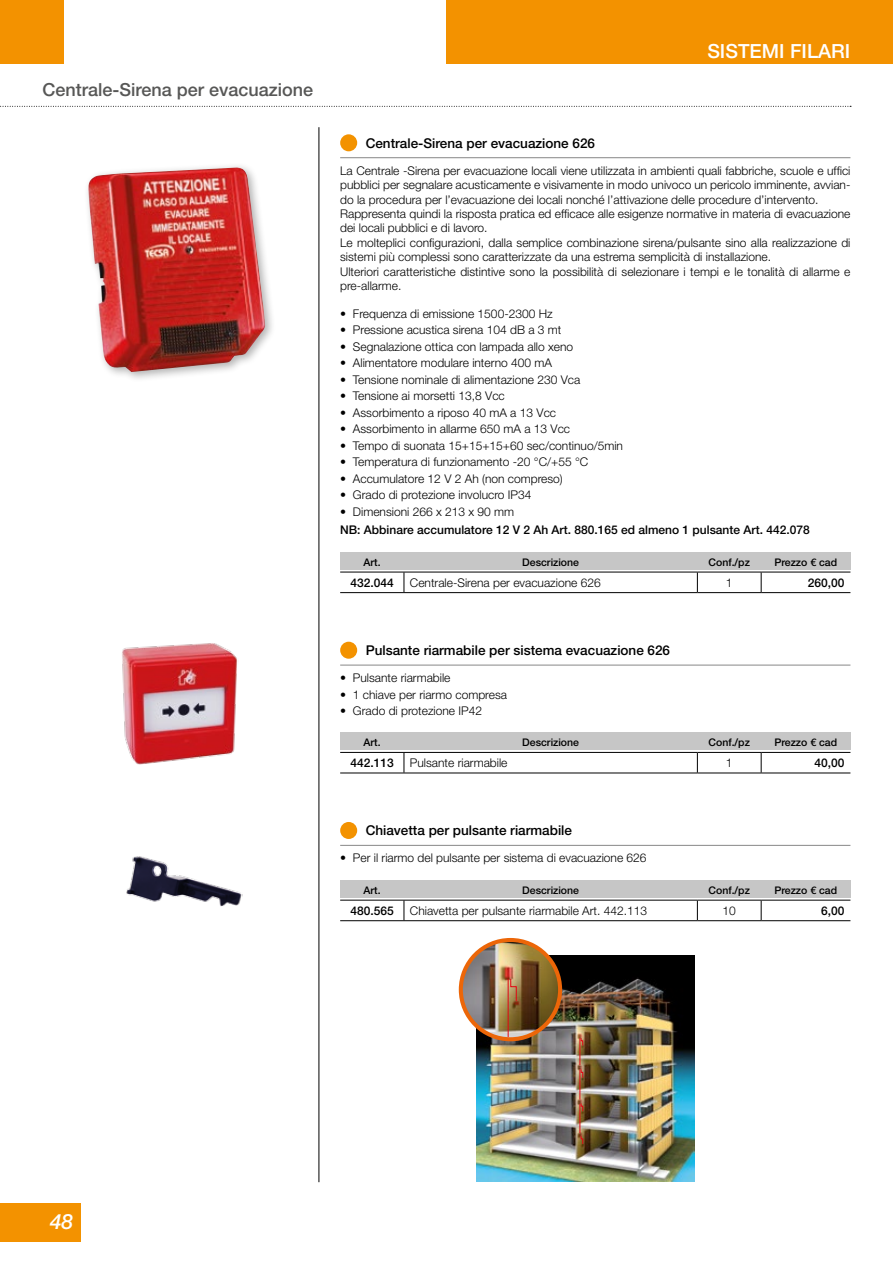
<style>
.page{position:relative;width:893px;height:1263px;background:#fff}
.page>*{position:absolute;margin:0;border:0;box-sizing:border-box;transform-origin:0 0}
.t1{font:italic 500 21px "Helvetica Neue LT Pro";color:#fff}
.t2{font:500 19.5px "Helvetica Neue LT Pro";color:#fff}
.t3{font:500 18px "Helvetica Neue LT Pro";color:#575756}
.t4{font:500 13.5px "Helvetica Neue LT Pro";color:#000}
.t5{font:300 12px/14.4px "Helvetica Neue LT Pro";color:#000}
.t6{font:500 12px "Helvetica Neue LT Pro";color:#000}
.t7{font:500 10.5px "Helvetica Neue LT Pro";color:#000}
</style>
<div class="page">
<div style="left:446px;top:0;width:447px;height:64px;background:#f39200"></div>
<svg style="left:0;top:106px;width:851px;height:1px"></svg>
<div style="left:0;top:1203px;width:81px;height:38px;background:#f39200"></div>
<div style="left:0;top:0;width:64px;height:64px;background:#f39200"></div>
<div style="left:340px;top:552px;width:510px;height:17px;background:#c6c6c6"></div>
<svg style="left:404px;top:573px;width:1px;height:19px"></svg>
<svg style="left:697px;top:573px;width:1px;height:19px"></svg>
<svg style="left:761px;top:573px;width:1px;height:19px"></svg>
<hr style="left:340px;top:592px;width:64px;height:1px;background:#000">
<hr style="left:404px;top:592px;width:293px;height:1px;background:#000">
<hr style="left:697px;top:592px;width:64px;height:1px;background:#000">
<hr style="left:761px;top:592px;width:89px;height:1px;background:#000">
<hr style="left:340px;top:572px;width:64px;height:1px;background:#000">
<hr style="left:404px;top:572px;width:293px;height:1px;background:#000">
<hr style="left:697px;top:572px;width:64px;height:1px;background:#000">
<hr style="left:761px;top:572px;width:89px;height:1px;background:#000">
<div style="left:340px;top:134px;width:17px;height:17px;background:#f39200;border-radius:50%"></div>
<hr style="left:340px;top:157px;width:510px;height:1px;background:#878787">
<img style="left:476px;top:955px;width:219px;height:226px">
<svg style="left:580px;top:1037px;width:3px;height:41px"></svg>
<hr style="left:580px;top:1069px;width:1px;height:30px;background:#e30613">
<svg style="left:580px;top:1103px;width:3px;height:41px"></svg>
<img style="left:461px;top:940px;width:99px;height:99px;border-radius:50px">
<div style="left:459px;top:938px;width:103px;height:103px;border:4px solid #ec6608;border-radius:50%"></div>
<svg style="left:510px;top:978px;width:7px;height:23px"></svg>
<hr style="left:508px;top:979px;width:1px;height:58px;background:#e30613">
<div style="left:83px;top:162px;width:193px;height:221px;background:#000;opacity:.3"></div>
<img style="left:88px;top:167px;width:177px;height:205px">
<div style="left:340px;top:733px;width:510px;height:17px;background:#c6c6c6"></div>
<svg style="left:404px;top:753px;width:1px;height:20px"></svg>
<svg style="left:697px;top:753px;width:1px;height:20px"></svg>
<svg style="left:761px;top:753px;width:1px;height:20px"></svg>
<hr style="left:340px;top:773px;width:64px;height:1px;background:#000">
<hr style="left:404px;top:773px;width:293px;height:1px;background:#000">
<hr style="left:697px;top:773px;width:64px;height:1px;background:#000">
<hr style="left:761px;top:773px;width:89px;height:1px;background:#000">
<hr style="left:340px;top:752px;width:64px;height:1px;background:#000">
<hr style="left:404px;top:752px;width:293px;height:1px;background:#000">
<hr style="left:697px;top:752px;width:64px;height:1px;background:#000">
<hr style="left:761px;top:752px;width:89px;height:1px;background:#000">
<div style="left:340px;top:642px;width:17px;height:17px;background:#f39200;border-radius:50%"></div>
<hr style="left:340px;top:665px;width:510px;height:1px;background:#878787">
<div style="left:340px;top:881px;width:510px;height:17px;background:#c6c6c6"></div>
<svg style="left:404px;top:901px;width:1px;height:19px"></svg>
<svg style="left:697px;top:901px;width:1px;height:19px"></svg>
<svg style="left:761px;top:901px;width:1px;height:19px"></svg>
<hr style="left:340px;top:920px;width:64px;height:1px;background:#000">
<hr style="left:404px;top:920px;width:293px;height:1px;background:#000">
<hr style="left:697px;top:920px;width:64px;height:1px;background:#000">
<hr style="left:761px;top:920px;width:89px;height:1px;background:#000">
<hr style="left:340px;top:900px;width:64px;height:1px;background:#000">
<hr style="left:404px;top:900px;width:293px;height:1px;background:#000">
<hr style="left:697px;top:900px;width:64px;height:1px;background:#000">
<hr style="left:761px;top:900px;width:89px;height:1px;background:#000">
<div style="left:340px;top:822px;width:17px;height:17px;background:#f39200;border-radius:50%"></div>
<hr style="left:340px;top:845px;width:510px;height:1px;background:#878787">
<hr style="left:319px;top:127px;width:1px;height:1055px;background:#000">
<img style="left:126px;top:856px;width:116px;height:51px">
<img style="left:122px;top:643px;width:115px;height:122px">
<h3 class="t3" style="left:43px;top:79px;width:272px">Centrale-Sirena per evacuazione</h3>
<p class="t4" style="left:366px;top:135px;width:231px">Centrale-Sirena per evacuazione 626</p>
<h2 class="t2" style="left:707px;top:39px;width:145px">SISTEMI FILARI</h2>
<p class="t5" style="left:340px;top:163px;width:512px">La Centrale -Sirena per evacuazione locali viene utilizzata in ambienti quali fabbriche, scuole e uffici pubblici per segnalare acusticamente e visivamente in modo univoco un pericolo imminente, avvian&shy;do la procedura per l’evacuazione dei locali nonché l’attivazione delle procedure d’intervento.<br>Rappresenta quindi la risposta pratica ed efficace alle esigenze normative in materia di evacuazione dei locali pubblici e di lavoro.<br>Le molteplici configurazioni, dalla semplice combinazione sirena/pulsante sino alla realizzazione di sistemi più complessi sono caratterizzate da una estrema semplicità di installazione.<br>Ulteriori caratteristiche distintive sono la possibilità di selezionare i tempi e le tonalità di allarme e pre-allarme.</p>
<p class="t5" style="left:340px;top:306px;width:214px">• Frequenza di emissione 1500-2300 Hz</p>
<p class="t5" style="left:340px;top:322px;width:223px">• Pressione acustica sirena 104 dB a 3 mt</p>
<p class="t5" style="left:340px;top:339px;width:235px">• Segnalazione ottica con lampada allo xeno</p>
<p class="t5" style="left:340px;top:355px;width:213px">• Alimentatore modulare interno 400 mA</p>
<p class="t5" style="left:340px;top:372px;width:242px">• Tensione nominale di alimentazione 230 Vca</p>
<p class="t5" style="left:340px;top:388px;width:166px">• Tensione ai morsetti 13,8 Vcc</p>
<p class="t5" style="left:340px;top:405px;width:217px">• Assorbimento a riposo 40 mA a 13 Vcc</p>
<p class="t5" style="left:340px;top:421px;width:231px">• Assorbimento in allarme 650 mA a 13 Vcc</p>
<p class="t5" style="left:340px;top:438px;width:284px">• Tempo di suonata 15+15+15+60 sec/continuo/5min</p>
<p class="t5" style="left:340px;top:454px;width:250px">• Temperatura di funzionamento -20 °C/+55 °C</p>
<p class="t5" style="left:340px;top:471px;width:224px">• Accumulatore 12 V 2 Ah (non compreso)</p>
<p class="t5" style="left:340px;top:487px;width:193px">• Grado di protezione involucro IP34</p>
<p class="t5" style="left:340px;top:504px;width:176px">• Dimensioni 266 x 213 x 90 mm</p>
<p class="t6" style="left:340px;top:523px;width:471px">NB: Abbinare accumulatore 12 V 2 Ah Art. 880.165 ed almeno 1 pulsante Art. 442.078</p>
<p class="t7" style="left:363px;top:556px;width:19px">Art.</p>
<p class="t7" style="left:522px;top:556px;width:58px">Descrizione</p>
<p class="t7" style="left:708px;top:556px;width:43px">Conf./pz</p>
<p class="t7" style="left:774px;top:556px;width:64px">Prezzo € cad</p>
<p class="t6" style="left:350px;top:575px;width:45px">432.044</p>
<p class="t5" style="left:410px;top:575px;width:192px">Centrale-Sirena per evacuazione 626</p>
<p class="t5" style="left:726px;top:575px;width:8px">1</p>
<p class="t6" style="left:808px;top:575px;width:38px">260,00</p>
<p class="t4" style="left:366px;top:642px;width:306px">Pulsante riarmabile per sistema evacuazione 626</p>
<p class="t5" style="left:340px;top:670px;width:112px">• Pulsante riarmabile</p>
<p class="t5" style="left:340px;top:687px;width:168px">• 1 chiave per riarmo compresa</p>
<p class="t5" style="left:340px;top:703px;width:143px">• Grado di protezione IP42</p>
<p class="t7" style="left:363px;top:736px;width:19px">Art.</p>
<p class="t7" style="left:522px;top:736px;width:58px">Descrizione</p>
<p class="t7" style="left:708px;top:736px;width:43px">Conf./pz</p>
<p class="t7" style="left:774px;top:736px;width:64px">Prezzo € cad</p>
<p class="t6" style="left:350px;top:755px;width:45px">442.113</p>
<p class="t5" style="left:410px;top:755px;width:99px">Pulsante riarmabile</p>
<p class="t5" style="left:726px;top:755px;width:8px">1</p>
<p class="t6" style="left:814px;top:755px;width:32px">40,00</p>
<p class="t4" style="left:366px;top:822px;width:208px">Chiavetta per pulsante riarmabile</p>
<p class="t5" style="left:340px;top:851px;width:308px">• Per il riarmo del pulsante per sistema di evacuazione 626</p>
<p class="t7" style="left:363px;top:884px;width:19px">Art.</p>
<p class="t7" style="left:522px;top:884px;width:58px">Descrizione</p>
<p class="t7" style="left:708px;top:884px;width:43px">Conf./pz</p>
<p class="t7" style="left:774px;top:884px;width:64px">Prezzo € cad</p>
<p class="t6" style="left:350px;top:903px;width:45px">480.565</p>
<p class="t5" style="left:410px;top:903px;width:239px">Chiavetta per pulsante riarmabile Art. 442.113</p>
<p class="t5" style="left:723px;top:903px;width:15px">10</p>
<p class="t6" style="left:821px;top:903px;width:25px">6,00</p>
<h1 class="t1" style="left:50px;top:1209px;width:25px">48</h1>
</div>
